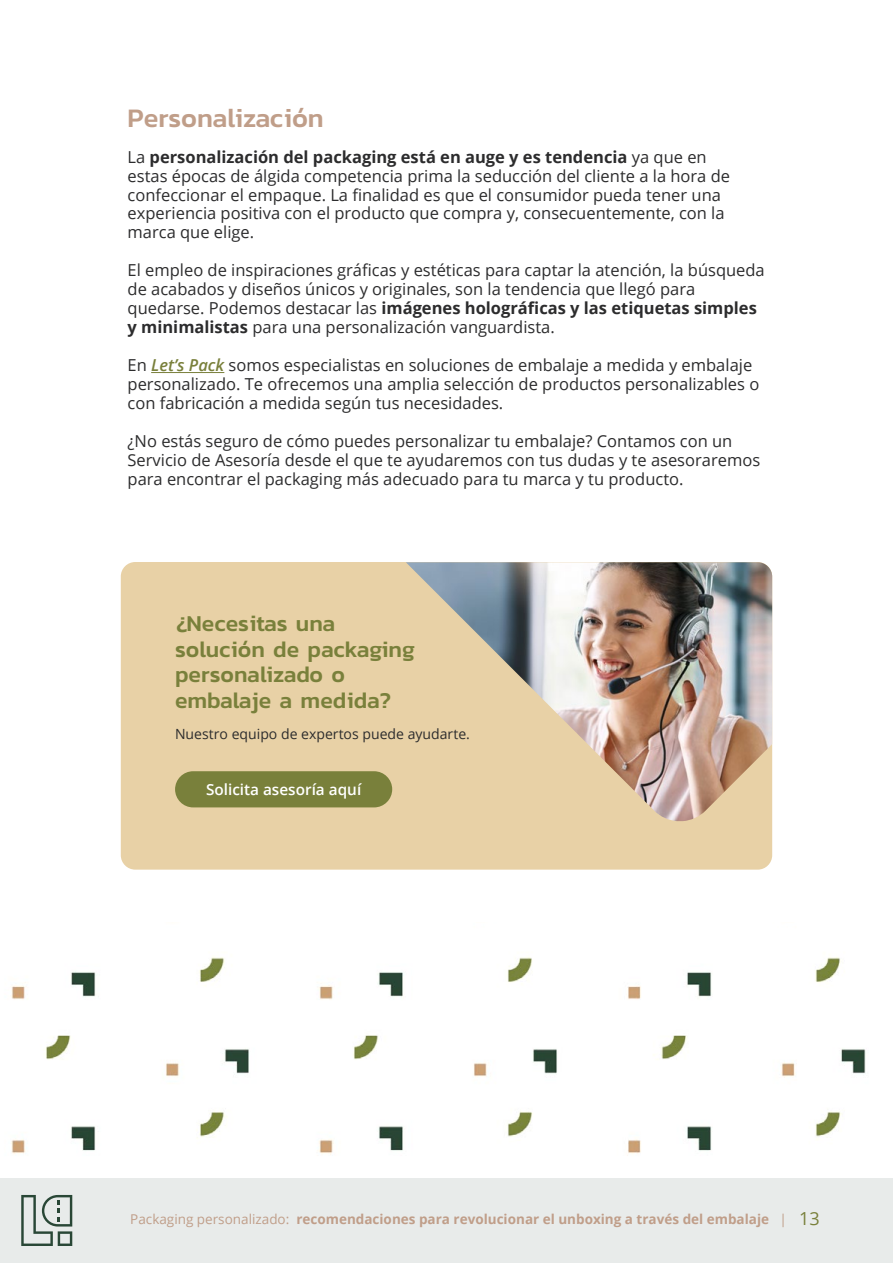
<style>
.page{position:relative;width:893px;height:1263px;background:#fff}
.page>*{position:absolute;margin:0;border:0;box-sizing:border-box;transform-origin:0 0}
.t1{font:500 27px "Kanit";color:#c09e89}
.t2{font:500 22.95px/25.5px "Kanit";color:#79803b}
.t3{font:16.5px/18.9px "Open Sans";color:#2c2c2d}
.t4{font:600 15.3px "Open Sans";color:#fff}
.t5{font:14.1px "Open Sans";color:#2c2c2d}
.t6{font:700 13.5px "Open Sans";color:#c09e89}
.s1{font-weight:700}
.s2{font-weight:600;font-style:italic;color:#79803b}
.s3{font-weight:400}
.s4{font-weight:400;font-size:18px;color:#79803b}
</style>
<div class="page">
<div style="left:0;top:1178px;width:893px;height:85px;background:#e8ebea"></div>
<svg style="left:21px;top:1195px;width:51px;height:51px"></svg>
<hr style="left:151px;top:372px;width:73px;height:1px;background:#79803b">
<div style="left:121px;top:562px;width:651px;height:308px;background:#e8d1a6;border-radius:14px"></div>
<div style="left:175px;top:771px;width:217px;height:36px;background:#79803b;border-radius:18px"></div>
<img style="left:406px;top:562px;width:366px;height:259px">
<img style="left:11px;top:957px;width:855px;height:198px">
<h1 class="t1" style="left:128px;top:97px;width:198px">Personalización</h1>
<p class="t3" style="left:128px;top:147px;width:604px">La <span class="s1">personalización del packaging está en auge y es tendencia</span> ya que en estas épocas de álgida competencia prima la seducción del cliente a la hora de confeccionar el empaque. La finalidad es que el consumidor pueda tener una experiencia positiva con el producto que compra y, consecuentemente, con la marca que elige.</p>
<p class="t3" style="left:128px;top:260px;width:639px">El empleo de inspiraciones gráficas y estéticas para captar la atención, la búsqueda de acabados y diseños únicos y originales, son la tendencia que llegó para quedarse. Podemos destacar las <span class="s1">imágenes holográficas y las etiquetas simples y minimalistas</span> para una personalización vanguardista.</p>
<p class="t3" style="left:128px;top:355px;width:633px">En <span class="s2">Let’s Pack</span> somos especialistas en soluciones de embalaje a medida y embalaje personalizado. Te ofrecemos una amplia selección de productos personalizables o con fabricación a medida según tus necesidades.</p>
<p class="t3" style="left:128px;top:431px;width:634px">¿No estás seguro de cómo puedes personalizar tu embalaje? Contamos con un<br>Servicio de Asesoría desde el que te ayudaremos con tus dudas y te asesoraremos para encontrar el packaging más adecuado para tu marca y tu producto.</p>
<h2 class="t2" style="left:175px;top:610px;width:241px">¿Necesitas una solución de packaging personalizado o embalaje a medida?</h2>
<p class="t5" style="left:175px;top:725px;width:296px">Nuestro equipo de expertos puede ayudarte.</p>
<p class="t4" style="left:206px;top:779px;width:157px">Solicita asesoría aquí</p>
<p class="t6" style="left:130px;top:1209px;width:691px"><span class="s3">Packaging personalizado:</span> recomendaciones para revolucionar el unboxing a través del embalaje <span class="s3">|</span> <span class="s4">13</span></p>
</div>
